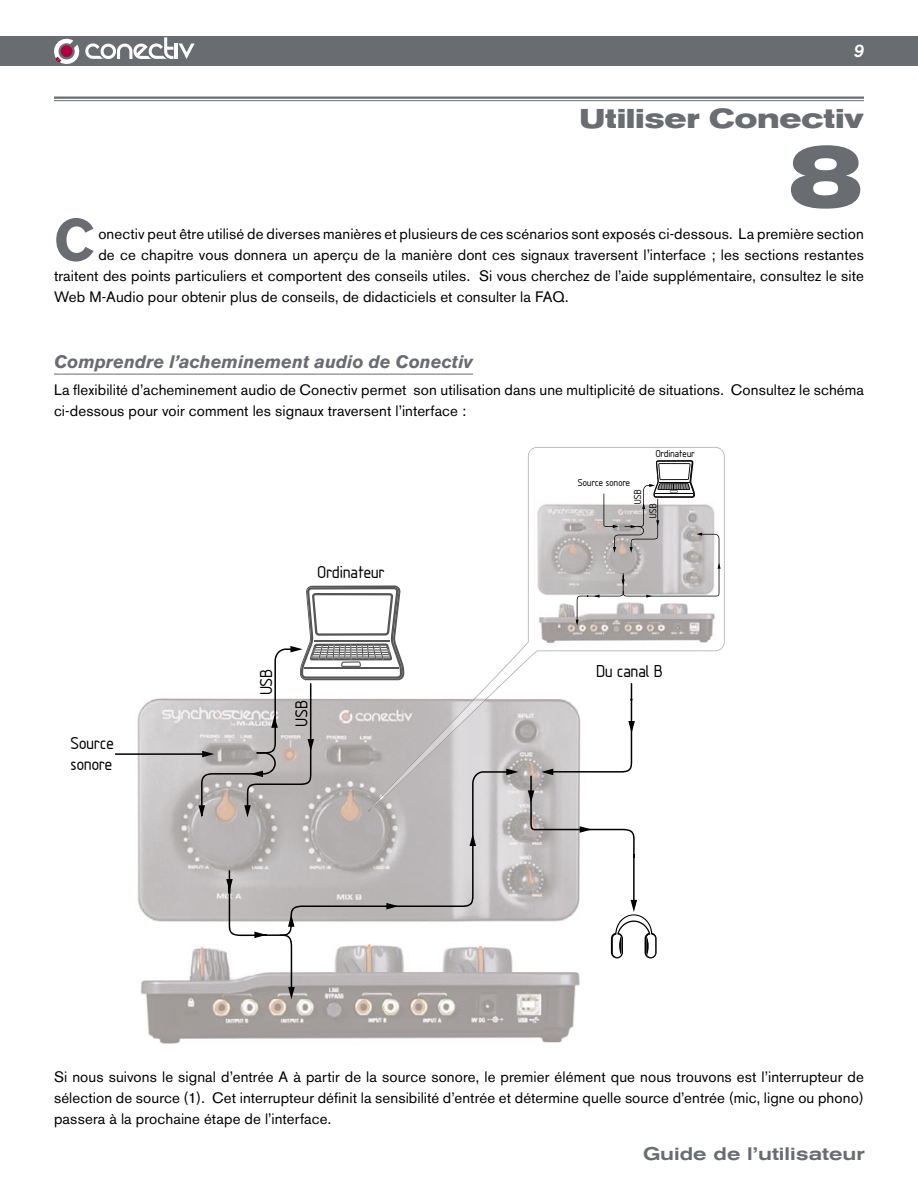
<style>
.page{position:relative;width:918px;height:1188px;background:#fff}
.page>*{position:absolute;margin:0;border:0;box-sizing:border-box;transform-origin:0 0}
.t1{font:700 expanded 90px "Akzidenz Grotesk BE";color:#696c70}
.t2{font:700 58.2px "Akzidenz Grotesk BE";color:#696c70}
.t3{font:700 expanded 27px "Akzidenz Grotesk BE";letter-spacing:.01em;color:#696c70}
.t4{font:italic 700 18px "Akzidenz Grotesk BE";color:#696c70}
.t5{font:18px/21.6px "Isonorm 3098";color:#000}
.t6{font:500 expanded 18px "Akzidenz Grotesk BE";color:#696c70}
.t7{font:italic 500 18px "Akzidenz Grotesk BE";color:#fff}
.t8{font:15px/21px "Akzidenz Grotesk BE";letter-spacing:.01em;color:#000}
.t9{font:10.5px/15.1px "Isonorm 3098";color:#000}
</style>
<div class="page">
<div style="left:0;top:36px;width:918px;height:30px;background:#696c70"></div>
<hr style="left:175px;top:44px;width:3px;height:15px;background:#fff">
<svg style="left:179px;top:43px;width:16px;height:16px"></svg>
<svg style="left:54px;top:37px;width:119px;height:27px"></svg>
<hr style="left:54px;top:97px;width:810px;height:2px;background:#696c70">
<hr style="left:54px;top:100px;width:810px;height:1px;background:#696c70">
<hr style="left:54px;top:374px;width:419px;height:1px;background:#696c70">
<img style="left:137px;top:698px;width:391px;height:224px">
<img style="left:140px;top:948px;width:440px;height:96px">
<hr style="left:115px;top:753px;width:90px;height:2px;background:#000">
<svg style="left:519px;top:447px;width:206px;height:221px"></svg>
<svg style="left:199px;top:585px;width:320px;height:414px"></svg>
<img style="left:534px;top:502px;width:42px;height:96px">
<img style="left:538px;top:597px;width:178px;height:52px">
<svg style="left:576px;top:460px;width:145px;height:165px"></svg>
<svg style="left:528px;top:683px;width:129px;height:275px"></svg>
<p class="t7" style="left:854px;top:40px;width:12px">9</p>
<h3 class="t3" style="left:579px;top:103px;width:286px">Utiliser Conectiv</h3>
<h1 class="t1" style="left:787px;top:124px;width:78px">8</h1>
<h2 class="t2" style="left:54px;top:206px;width:42px">C</h2>
<p class="t8" style="left:98px;top:224px;width:767px">onectiv peut être utilisé de diverses manières et plusieurs de ces scénarios sont exposés ci-dessous. La première section</p>
<p class="t8" style="left:98px;top:245px;width:767px">de ce chapitre vous donnera un aperçu de la manière dont ces signaux traversent l’interface ; les sections restantes</p>
<p class="t8" style="left:54px;top:266px;width:811px">traitent des points particuliers et comportent des conseils utiles. Si vous cherchez de l’aide supplémentaire, consultez le site</p>
<p class="t8" style="left:54px;top:287px;width:516px">Web M-Audio pour obtenir plus de conseils, de didacticiels et consulter la FAQ.</p>
<p class="t4" style="left:54px;top:351px;width:421px">Comprendre l’acheminement audio de Conectiv</p>
<p class="t8" style="left:54px;top:380px;width:812px">La flexibilité d’acheminement audio de Conectiv permet son utilisation dans une multiplicité de situations. Consultez le schéma ci-dessous pour voir comment les signaux traversent l’interface :</p>
<p class="t5" style="left:71px;top:732px;width:45px">Source sonore</p>
<p class="t5" style="left:318px;top:562px;width:69px">Ordinateur</p>
<p class="t5" style="left:256px;top:694px;width:28px;rotate:-90deg">USB</p>
<p class="t5" style="left:291px;top:726px;width:28px;rotate:-90deg">USB</p>
<p class="t9" style="left:656px;top:446px;width:41px">Ordinateur</p>
<p class="t9" style="left:630px;top:518px;width:31px;text-indent:14px;rotate:-90deg">USB<br>USB</p>
<p class="t9" style="left:578px;top:475px;width:54px">Source sonore</p>
<p class="t5" style="left:597px;top:660px;width:68px">Du canal B</p>
<p class="t8" style="left:54px;top:1066px;width:811px;text-align:justify">Si nous suivons le signal d’entrée A à partir de la source sonore, le premier élément que nous trouvons est l’interrupteur de sélection de source (1). Cet interrupteur définit la sensibilité d’entrée et détermine quelle source d’entrée (mic, ligne ou phono) passera à la prochaine étape de l’interface.</p>
<p class="t6" style="left:643px;top:1143px;width:223px">Guide de l’utilisateur</p>
</div>
